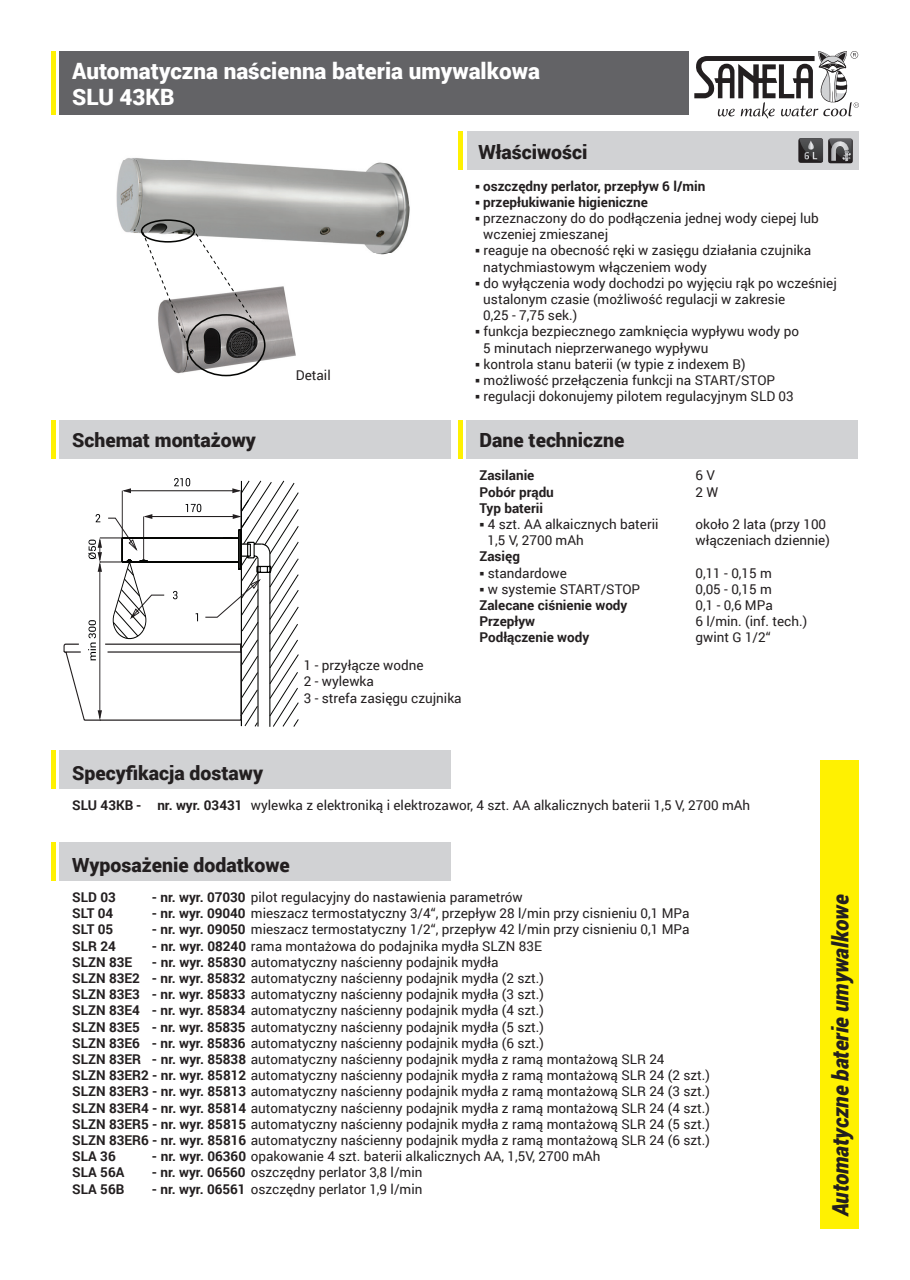
<style>
.page{position:relative;width:910px;height:1280px;background:#fff}
.page>*{position:absolute;margin:0;border:0;box-sizing:border-box;transform-origin:0 0}
.t1{font:900 22.5px/26.2px "Roboto";color:#fff}
.t2{font:italic 900 22.5px "Roboto";letter-spacing:-.005em;color:#231f20;scale:.95 1}
.t3{font:900 19.5px "Roboto";color:#231f20}
.t4{font:13.5px/16.2px "Roboto";color:#231f20}
.t5{font:700 13.5px "Roboto";color:#231f20}
.s1{font-weight:700}
</style>
<div class="page">
<div style="left:60px;top:51px;width:629px;height:64px;background:#636366"></div>
<div style="left:468px;top:132px;width:391px;height:38px;background:#d1d2d4"></div>
<div style="left:60px;top:420px;width:391px;height:39px;background:#d1d2d4"></div>
<div style="left:821px;top:760px;width:38px;height:469px;background:#fff101"></div>
<svg style="left:798px;top:138px;width:25px;height:25px"></svg>
<svg style="left:799px;top:138px;width:24px;height:24px"></svg>
<svg style="left:694px;top:51px;width:165px;height:68px"></svg>
<hr style="left:51px;top:51px;width:4px;height:64px;background:#fff101">
<hr style="left:51px;top:420px;width:4px;height:39px;background:#fff101">
<div style="left:467px;top:420px;width:391px;height:39px;background:#d1d2d4"></div>
<hr style="left:458px;top:420px;width:4px;height:39px;background:#fff101">
<img style="left:116px;top:158px;width:294px;height:97px">
<img style="left:162px;top:286px;width:133px;height:90px">
<div style="left:141px;top:219px;width:54px;height:24px;border:2px solid #040503;border-radius:50%"></div>
<div style="left:187px;top:314px;width:78px;height:62px;border:2px solid #040503;border-radius:50%"></div>
<svg style="left:142px;top:227px;width:122px;height:120px"></svg>
<hr style="left:458px;top:132px;width:4px;height:38px;background:#fff101">
<div style="left:60px;top:750px;width:391px;height:39px;background:#d1d2d4"></div>
<hr style="left:51px;top:750px;width:4px;height:39px;background:#fff101">
<div style="left:60px;top:842px;width:391px;height:38px;background:#d1d2d4"></div>
<hr style="left:51px;top:842px;width:4px;height:38px;background:#fff101">
<div style="left:828px;top:139px;width:25px;height:24px;background:#454243;border-radius:3px"></div>
<svg style="left:829px;top:139px;width:23px;height:25px"></svg>
<svg style="left:63px;top:478px;width:236px;height:249px"></svg>
<h1 class="t1" style="left:72px;top:57px;width:469px">Automatyczna naścienna bateria umywalkowa<br>SLU 43KB</h1>
<h2 class="t3" style="left:478px;top:138px;width:111px">Właściwości</h2>
<h2 class="t3" style="left:72px;top:427px;width:185px">Schemat montażowy</h2>
<p class="t4" style="left:296px;top:366px;width:36px">Detail</p>
<p class="t4" style="left:304px;top:657px;width:159px">1 - przyłącze wodne<br>2 - wylewka<br>3 - strefa zasięgu czujnika</p>
<p class="t5" style="left:475px;top:176px;width:232px">○ oszczędny perlator, przepływ 6 l/min</p>
<p class="t5" style="left:475px;top:192px;width:174px">○ przepłukiwanie higieniczne</p>
<p class="t4" style="left:483px;top:210px;width:337px;text-indent:-8px">○ przeznaczony do do podłączenia jednej wody ciepej lub wcze niej zmieszanej</p>
<p class="t4" style="left:483px;top:242px;width:329px;text-indent:-8px">○ reaguje na obecność ręki w zasięgu działania czujnika natychmiastowym włączeniem wody</p>
<p class="t4" style="left:483px;top:274px;width:355px;text-indent:-8px">○ do wyłączenia wody dochodzi po wyjęciu rąk po wcześniej ustalonym czasie (możliwość regulacji w zakresie<br>0,25 - 7,75 sek.)</p>
<p class="t4" style="left:483px;top:323px;width:317px;text-indent:-8px">○ funkcja bezpiecznego zamknięcia wypływu wody po<br>5 minutach nieprzerwanego wypływu</p>
<p class="t4" style="left:475px;top:355px;width:272px">○ kontrola stanu baterii (w typie z indexem B)</p>
<p class="t4" style="left:475px;top:372px;width:301px">○ możliwość przełączenia funkcji na START/STOP</p>
<p class="t4" style="left:475px;top:388px;width:320px">○ regulacji dokonujemy pilotem regulacyjnym SLD 03</p>
<h2 class="t3" style="left:479px;top:427px;width:147px">Dane techniczne</h2>
<p class="t5" style="left:479px;top:466px;width:56px">Zasilanie</p>
<p class="t4" style="left:695px;top:467px;width:21px">6 V</p>
<p class="t5" style="left:479px;top:482px;width:76px">Pobór prądu</p>
<p class="t4" style="left:695px;top:483px;width:24px">2 W</p>
<p class="t5" style="left:479px;top:498px;width:65px">Typ baterii</p>
<p class="t4" style="left:479px;top:516px;width:181px">○ 4 szt. AA alkaicznych baterii</p>
<p class="t4" style="left:695px;top:516px;width:132px">około 2 lata (przy 100</p>
<p class="t4" style="left:487px;top:532px;width:98px">1,5 V, 2700 mAh</p>
<p class="t4" style="left:695px;top:532px;width:136px">włączeniach dziennie)</p>
<p class="t5" style="left:479px;top:547px;width:42px">Zasięg</p>
<p class="t4" style="left:479px;top:564px;width:89px">○ standardowe</p>
<p class="t4" style="left:695px;top:564px;width:78px">0,11 - 0,15 m</p>
<p class="t4" style="left:479px;top:580px;width:162px">○ w systemie START/STOP</p>
<p class="t4" style="left:695px;top:580px;width:78px">0,05 - 0,15 m</p>
<p class="t5" style="left:479px;top:596px;width:150px">Zalecane ciśnienie wody</p>
<p class="t4" style="left:695px;top:597px;width:79px">0,1 - 0,6 MPа</p>
<p class="t5" style="left:479px;top:612px;width:57px">Przepływ</p>
<p class="t4" style="left:695px;top:613px;width:113px">6 l/min. (inf. tech.)</p>
<p class="t5" style="left:479px;top:628px;width:111px">Podłączenie wody</p>
<p class="t4" style="left:695px;top:629px;width:77px">gwint G 1/2“</p>
<h2 class="t3" style="left:72px;top:760px;width:192px">Specyfikacja dostawy</h2>
<p class="t4" style="left:72px;top:797px;width:679px"><span class="s1">SLU 43KB - nr. wyr. 03431</span> wylewka z elektroniką i elektrozawor, 4 szt. AA alkalicznych baterii 1,5 V, 2700 mAh</p>
<h2 class="t3" style="left:72px;top:851px;width:219px">Wyposażenie dodatkowe</h2>
<p class="t5" style="left:72px;top:887px;width:45px">SLD 03</p>
<p class="t4" style="left:152px;top:888px;width:373px"><span class="s1">- nr. wyr. 07030</span> pilot regulacyjny do nastawienia parametrów</p>
<p class="t5" style="left:72px;top:904px;width:43px">SLT 04</p>
<p class="t4" style="left:152px;top:905px;width:539px"><span class="s1">- nr. wyr. 09040</span> mieszacz termostatyczny 3/4“, przepływ 28 l/min przy cisnieniu 0,1 MPa</p>
<p class="t5" style="left:72px;top:920px;width:43px">SLT 05</p>
<p class="t4" style="left:152px;top:921px;width:539px"><span class="s1">- nr. wyr. 09050</span> mieszacz termostatyczny 1/2“, przepływ 42 l/min przy cisnieniu 0,1 MPa</p>
<p class="t5" style="left:72px;top:936px;width:45px">SLR 24</p>
<p class="t4" style="left:152px;top:937px;width:392px"><span class="s1">- nr. wyr. 08240</span> rama montażowa do podajnika mydła SLZN 83E</p>
<p class="t5" style="left:72px;top:952px;width:61px">SLZN 83E</p>
<p class="t4" style="left:72px;top:953px;width:639px;text-indent:80px"><span class="s1">- nr. wyr. 85830</span> automatyczny naścienny podajnik mydła<br><span class="s1">SLZN 83E2 - nr. wyr. 85832</span> automatyczny naścienny podajnik mydła (2 szt.)<br><span class="s1">SLZN 83E3 - nr. wyr. 85833</span> automatyczny naścienny podajnik mydła (3 szt.)<br><span class="s1">SLZN 83E4 - nr. wyr. 85834</span> automatyczny naścienny podajnik mydła (4 szt.)<br><span class="s1">SLZN 83E5 - nr. wyr. 85835</span> automatyczny naścienny podajnik mydła (5 szt.)<br><span class="s1">SLZN 83E6 - nr. wyr. 85836</span> automatyczny naścienny podajnik mydła (6 szt.)<br><span class="s1">SLZN 83ER - nr. wyr. 85838</span> automatyczny naścienny podajnik mydła z ramą montażową SLR 24<br><span class="s1">SLZN 83ER2 - nr. wyr. 85812</span> automatyczny naścienny podajnik mydła z ramą montażową SLR 24 (2 szt.)<br><span class="s1">SLZN 83ER3 - nr. wyr. 85813</span> automatyczny naścienny podajnik mydła z ramą montażową SLR 24 (3 szt.)<br><span class="s1">SLZN 83ER4 - nr. wyr. 85814</span> automatyczny naścienny podajnik mydła z ramą montażową SLR 24 (4 szt.)<br><span class="s1">SLZN 83ER5 - nr. wyr. 85815</span> automatyczny naścienny podajnik mydła z ramą montażową SLR 24 (5 szt.)<br><span class="s1">SLZN 83ER6 - nr. wyr. 85816</span> automatyczny naścienny podajnik mydła z ramą montażową SLR 24 (6 szt.)<br><span class="s1">SLA 36</span></p>
<p class="t4" style="left:152px;top:1148px;width:450px"><span class="s1">- nr. wyr. 06360</span> opakowanie 4 szt. baterii alkalicznych AA, 1,5V, 2700 mAh</p>
<p class="t5" style="left:72px;top:1163px;width:54px">SLA 56A</p>
<p class="t4" style="left:152px;top:1164px;width:272px"><span class="s1">- nr. wyr. 06560</span> oszczędny perlator 3,8 l/min</p>
<p class="t5" style="left:72px;top:1179px;width:54px">SLA 56B</p>
<p class="t4" style="left:152px;top:1180px;width:272px"><span class="s1">- nr. wyr. 06561</span> oszczędny perlator 1,9 l/min</p>
<h1 class="t2" style="left:825px;top:1216px;width:340px;rotate:-90deg">Automatyczne baterie umywalkowe</h1>
</div>
